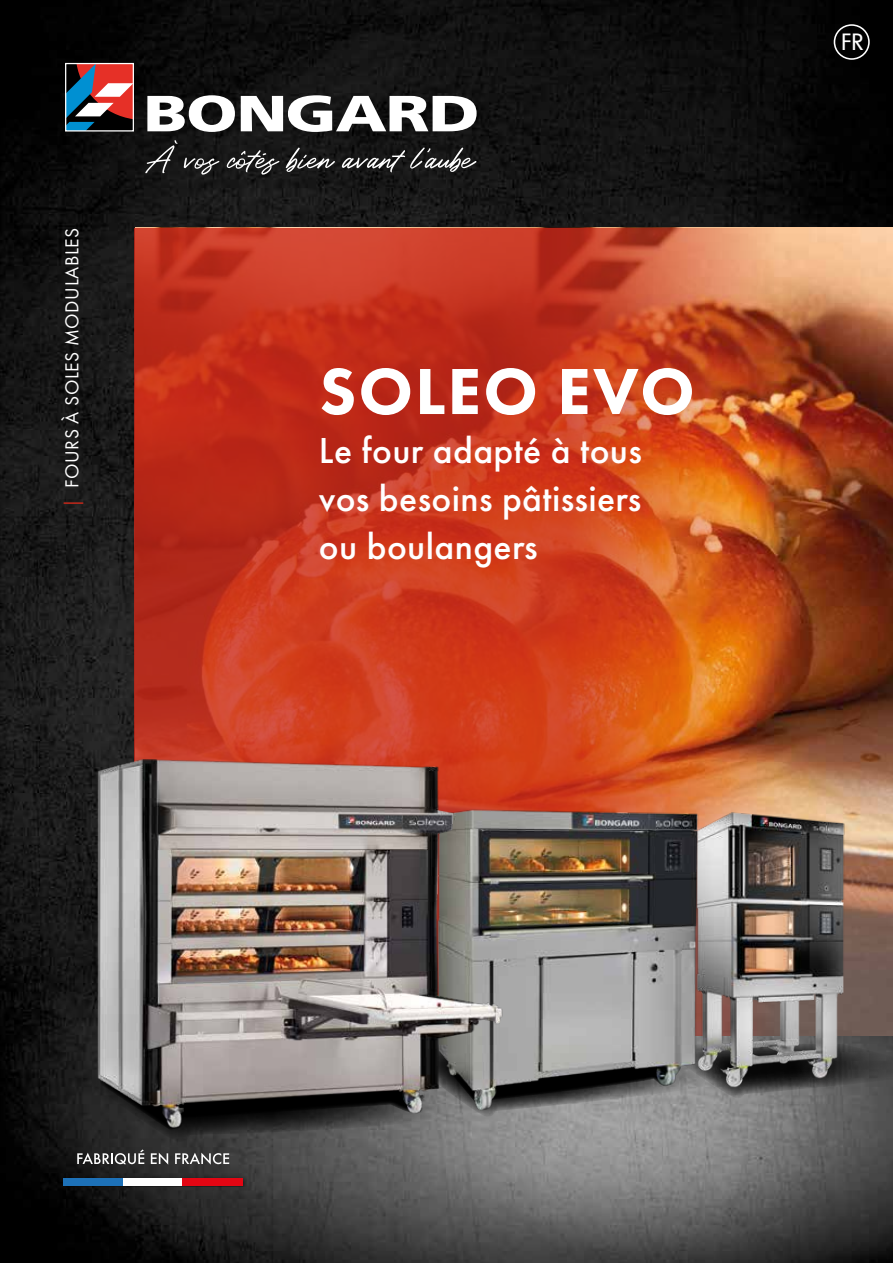
<style>
.page{position:relative;width:893px;height:1263px;background:#fff}
.page>*{position:absolute;margin:0;border:0;box-sizing:border-box;transform-origin:0 0}
.t1{font:800 67.5px "Futura PT";letter-spacing:.03em;color:#fff}
.t2{font:500 37.5px/48px "Futura PT";letter-spacing:.01em;color:#fff;text-align:justify}
.t3{font:500 22.05px "Futura";color:#fff}
.t4{font:19.5px "Futura PT";letter-spacing:.03em;color:#fff}
.s1{color:#cb2819}
</style>
<div class="page">
<img style="left:0;top:0;width:893px;height:1263px">
<img style="left:792px;top:227px;width:101px;height:808px">
<svg style="left:134px;top:227px;width:658px;height:576px;background:#c84120"></svg>
<img style="left:680px;top:797px;width:196px;height:243px">
<img style="left:509px;top:803px;width:197px;height:237px">
<svg style="left:79px;top:1040px;width:814px;height:102px;background:#6d6d6d"></svg>
<img style="left:91px;top:729px;width:418px;height:399px">
<svg style="left:67px;top:65px;width:65px;height:65px;background:#7b5761"></svg>
<div style="left:65px;top:63px;width:69px;height:69px;border:1px solid #fff"></div>
<svg style="left:147px;top:95px;width:88px;height:37px"></svg>
<svg style="left:241px;top:95px;width:236px;height:37px"></svg>
<svg style="left:145px;top:140px;width:33px;height:33px"></svg>
<svg style="left:184px;top:158px;width:35px;height:17px"></svg>
<svg style="left:227px;top:150px;width:52px;height:25px"></svg>
<svg style="left:286px;top:148px;width:49px;height:24px"></svg>
<svg style="left:342px;top:147px;width:134px;height:25px;background:#404040"></svg>
<div style="left:834px;top:24px;width:36px;height:36px;border:2px solid #fff;border-radius:50%"></div>
<img style="left:64px;top:1173px;width:185px;height:13px">
<div style="left:64px;top:1178px;width:60px;height:7px;background:#1d71b8"></div>
<div style="left:123px;top:1178px;width:60px;height:7px;background:#fff"></div>
<div style="left:182px;top:1178px;width:61px;height:7px;background:#e30613"></div>
<svg style="left:77px;top:1149px;width:67px;height:15px"></svg>
<svg style="left:151px;top:1152px;width:17px;height:13px"></svg>
<svg style="left:175px;top:1152px;width:54px;height:13px"></svg>
<p class="t4" style="left:61px;top:508px;width:282px;rotate:-90deg"><span class="s1">|</span> FOURS À SOLES MODULABLES</p>
<h1 class="t1" style="left:319px;top:349px;width:377px">SOLEO EVO</h1>
<p class="t2" style="left:319px;top:427px;width:325px">Le four adapté à tous vos besoins pâtissiers ou boulangers</p>
<p class="t3" style="left:841px;top:27px;width:24px">FR</p>
</div>
